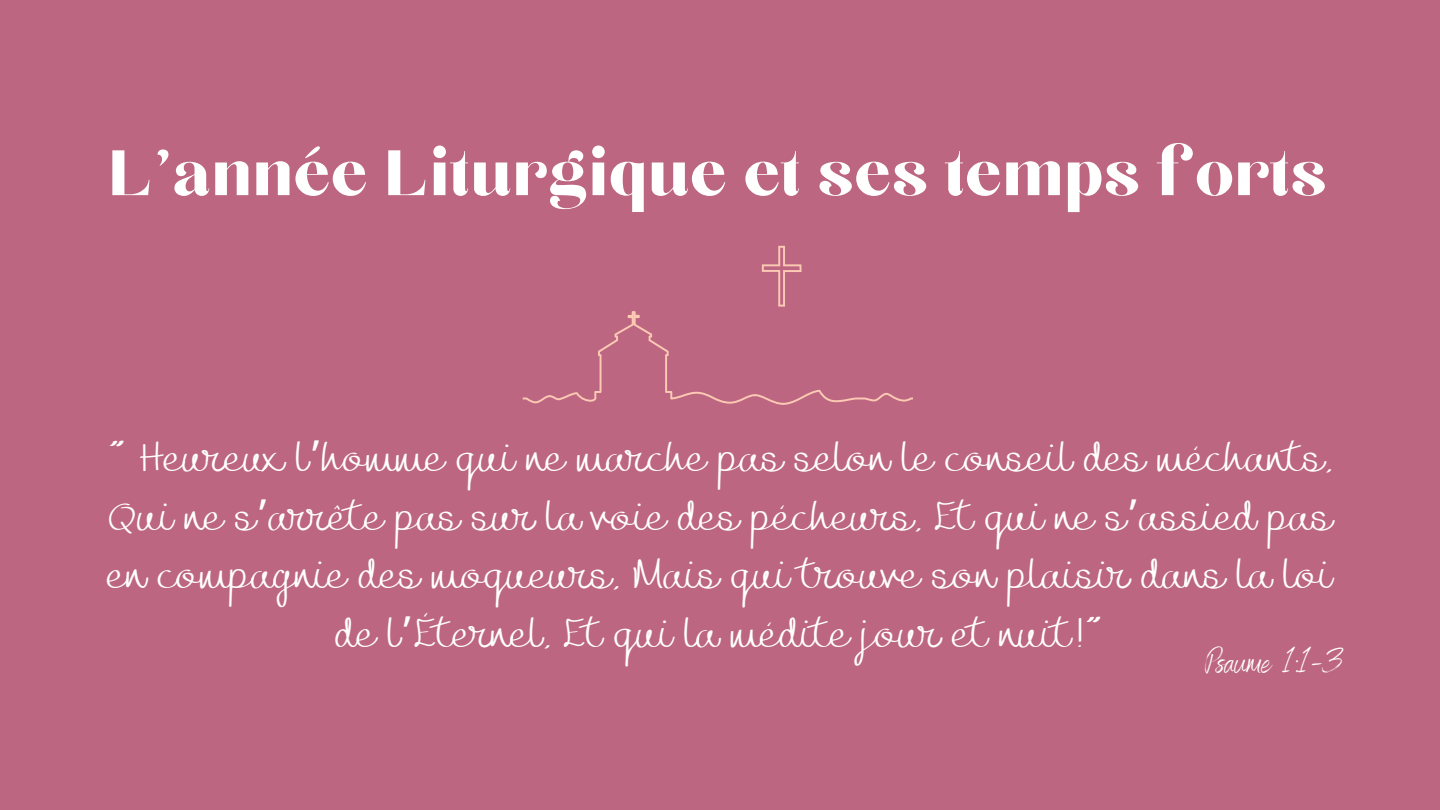
<style>
.page{position:relative;width:1440px;height:810px;background:#bd6681}
.page>*{position:absolute;margin:0;border:0;box-sizing:border-box;transform-origin:0 0}
.t1{font:80px "Chloe";color:#fff}
.t2{font:42px/58.5px "Joanne Marie Script";color:#fff;text-align:center}
.t3{font:35px "Benedict";color:#fff}
.s1{font-family:"Noto Sans Gurmukhi"}
</style>
<div class="page">
<svg style="left:523px;top:246px;width:390px;height:159px"></svg>
<p class="t1" style="left:108px;top:136px;width:1220px">L'année Liturgique et ses temps forts</p>
<p class="t2" style="left:107px;top:437px;width:1228px">" Heureux l<span class="s1">’</span>homme qui ne marche pas selon le conseil des méchants, Qui ne s<span class="s1">’</span>arrête pas sur la voie des pécheurs, Et qui ne s<span class="s1">’</span>assied pas en compagnie des moqueurs, Mais qui trouve son plaisir dans la loi de l<span class="s1">’</span>Éternel, Et qui la médite jour et nuit!"</p>
<p class="t3" style="left:1205px;top:640px;width:140px">Psaume 1:1-3</p>
</div>
